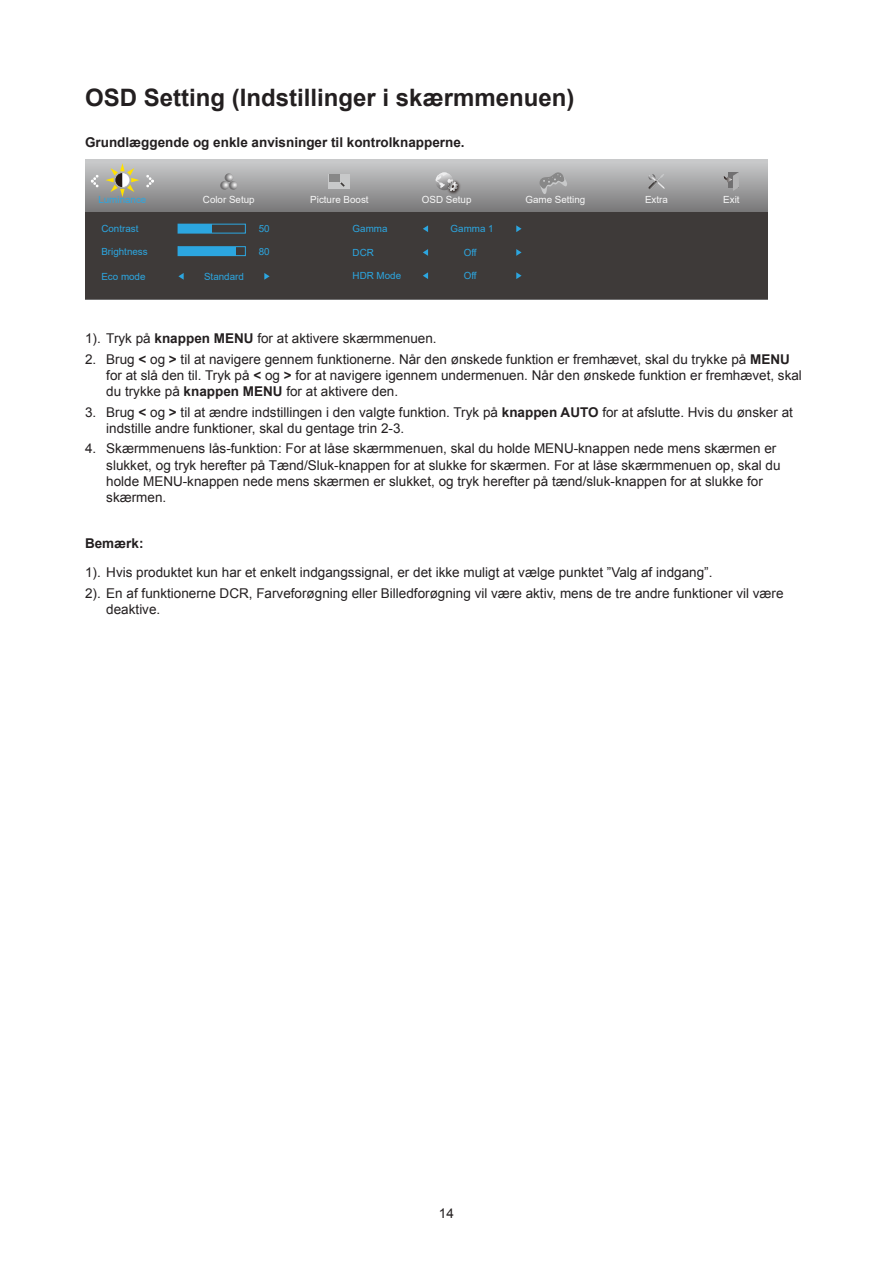
<style>
.page{position:relative;width:893px;height:1263px;background:#fff}
.page>*{position:absolute;margin:0;border:0;box-sizing:border-box;transform-origin:0 0}
.Heading_2{font:700 24px "Arial";color:#231f20}
.t1{font:13.5px/16.2px "Arial";color:#231f20}
.content_bold{font:700 13.5px "Arial";color:#231f20}
.t2{font:9.75px "Arial";color:#2ca6e0}
.t3{font:9.75px "Arial";color:#f7f7f7}
.s1{font-weight:700}
</style>
<div class="page">
<svg style="left:85px;top:160px;width:683px;height:52px;background:#a0a0a1"></svg>
<div style="left:85px;top:212px;width:683px;height:87px;background:#3e3a39"></div>
<svg style="left:91px;top:175px;width:8px;height:12px"></svg>
<svg style="left:146px;top:175px;width:8px;height:12px"></svg>
<svg style="left:105px;top:163px;width:34px;height:34px"></svg>
<svg style="left:220px;top:173px;width:18px;height:17px"></svg>
<div style="left:329px;top:174px;width:21px;height:15px;background:#c8c9ca"></div>
<div style="left:329px;top:174px;width:11px;height:8px;background:#888"></div>
<svg style="left:340px;top:182px;width:5px;height:5px"></svg>
<img style="left:445px;top:178px;width:18px;height:18px">
<svg style="left:435px;top:172px;width:23px;height:19px"></svg>
<svg style="left:724px;top:172px;width:15px;height:19px"></svg>
<svg style="left:648px;top:174px;width:18px;height:16px"></svg>
<div style="left:178px;top:224px;width:68px;height:9px;border:1px solid #2ca6e0"></div>
<div style="left:178px;top:224px;width:34px;height:9px;background:#2ca6e0"></div>
<div style="left:178px;top:246px;width:68px;height:10px;border:1px solid #2ca6e0"></div>
<div style="left:178px;top:247px;width:57px;height:9px;background:#2ca6e0"></div>
<svg style="left:178px;top:273px;width:6px;height:7px"></svg>
<svg style="left:264px;top:273px;width:6px;height:7px"></svg>
<svg style="left:423px;top:225px;width:5px;height:7px"></svg>
<svg style="left:516px;top:225px;width:6px;height:7px"></svg>
<svg style="left:423px;top:249px;width:5px;height:7px"></svg>
<svg style="left:516px;top:249px;width:6px;height:7px"></svg>
<svg style="left:423px;top:272px;width:5px;height:7px"></svg>
<svg style="left:516px;top:272px;width:6px;height:7px"></svg>
<svg style="left:539px;top:172px;width:28px;height:22px"></svg>
<p class="Heading_2" style="left:85px;top:81px;width:491px">OSD Setting (Indstillinger i skærmmenuen)</p>
<p class="content_bold" style="left:85px;top:133px;width:381px">Grundlæggende og enkle anvisninger til kontrolknapperne.</p>
<p class="t2" style="left:98px;top:193px;width:50px">Luminance</p>
<p class="t3" style="left:203px;top:193px;width:53px">Color Setup</p>
<p class="t3" style="left:310px;top:193px;width:60px">Picture Boost</p>
<p class="t3" style="left:422px;top:193px;width:51px">OSD Setup</p>
<p class="t3" style="left:645px;top:193px;width:24px">Extra</p>
<p class="t3" style="left:723px;top:193px;width:18px">Exit</p>
<p class="t2" style="left:101px;top:222px;width:39px">Contrast</p>
<p class="t2" style="left:259px;top:222px;width:12px">50</p>
<p class="t2" style="left:101px;top:245px;width:48px">Brightness</p>
<p class="t2" style="left:259px;top:245px;width:12px">80</p>
<p class="t2" style="left:101px;top:270px;width:46px">Eco mode</p>
<p class="t2" style="left:204px;top:270px;width:41px">Standard</p>
<p class="t3" style="left:525px;top:193px;width:62px">Game Setting</p>
<p class="t2" style="left:353px;top:222px;width:36px">Gamma</p>
<p class="t2" style="left:451px;top:222px;width:45px">Gamma 1</p>
<p class="t2" style="left:353px;top:246px;width:23px">DCR</p>
<p class="t2" style="left:464px;top:246px;width:14px">Off</p>
<p class="t2" style="left:353px;top:269px;width:50px">HDR Mode</p>
<p class="t2" style="left:464px;top:269px;width:14px">Off</p>
<p class="t1" style="left:85px;top:331px;width:353px">1). Tryk på <span class="s1">knappen MENU</span> for at aktivere skærmmenuen.</p>
<p class="t1" style="left:106px;top:351px;width:697px;text-indent:-21px">2. Brug <span class="s1">&lt;</span> og <span class="s1">&gt;</span> til at navigere gennem funktionerne. Når den ønskede funktion er fremhævet, skal du trykke på <span class="s1">MENU </span>for at slå den til. Tryk på <span class="s1">&lt;</span> og <span class="s1">&gt;</span> for at navigere igennem undermenuen. Når den ønskede funktion er fremhævet, skal du trykke på <span class="s1">knappen MENU</span> for at aktivere den.</p>
<p class="t1" style="left:106px;top:404px;width:688px;text-indent:-21px">3. Brug <span class="s1">&lt;</span> og <span class="s1">&gt;</span> til at ændre indstillingen i den valgte funktion. Tryk på <span class="s1">knappen AUTO</span> for at afslutte. Hvis du ønsker at indstille andre funktioner, skal du gentage trin 2-3.</p>
<p class="t1" style="left:106px;top:441px;width:676px;text-indent:-21px">4. Skærmmenuens lås-funktion: For at låse skærmmenuen, skal du holde MENU-knappen nede mens skærmen er slukket, og tryk herefter på Tænd/Sluk-knappen for at slukke for skærmen. For at låse skærmmenuen op, skal du holde MENU-knappen nede mens skærmen er slukket, og tryk herefter på tænd/sluk-knappen for at slukke for skærmen.</p>
<p class="content_bold" style="left:85px;top:535px;width:60px">Bemærk:</p>
<p class="t1" style="left:85px;top:564px;width:629px">1). Hvis produktet kun har et enkelt indgangssignal, er det ikke muligt at vælge punktet ”Valg af indgang”.</p>
<p class="t1" style="left:106px;top:585px;width:679px;text-indent:-21px">2). En af funktionerne DCR, Farveforøgning eller Billedforøgning vil være aktiv, mens de tre andre funktioner vil være deaktive.</p>
<p class="t1" style="left:439px;top:1205px;width:17px">14</p>
</div>
